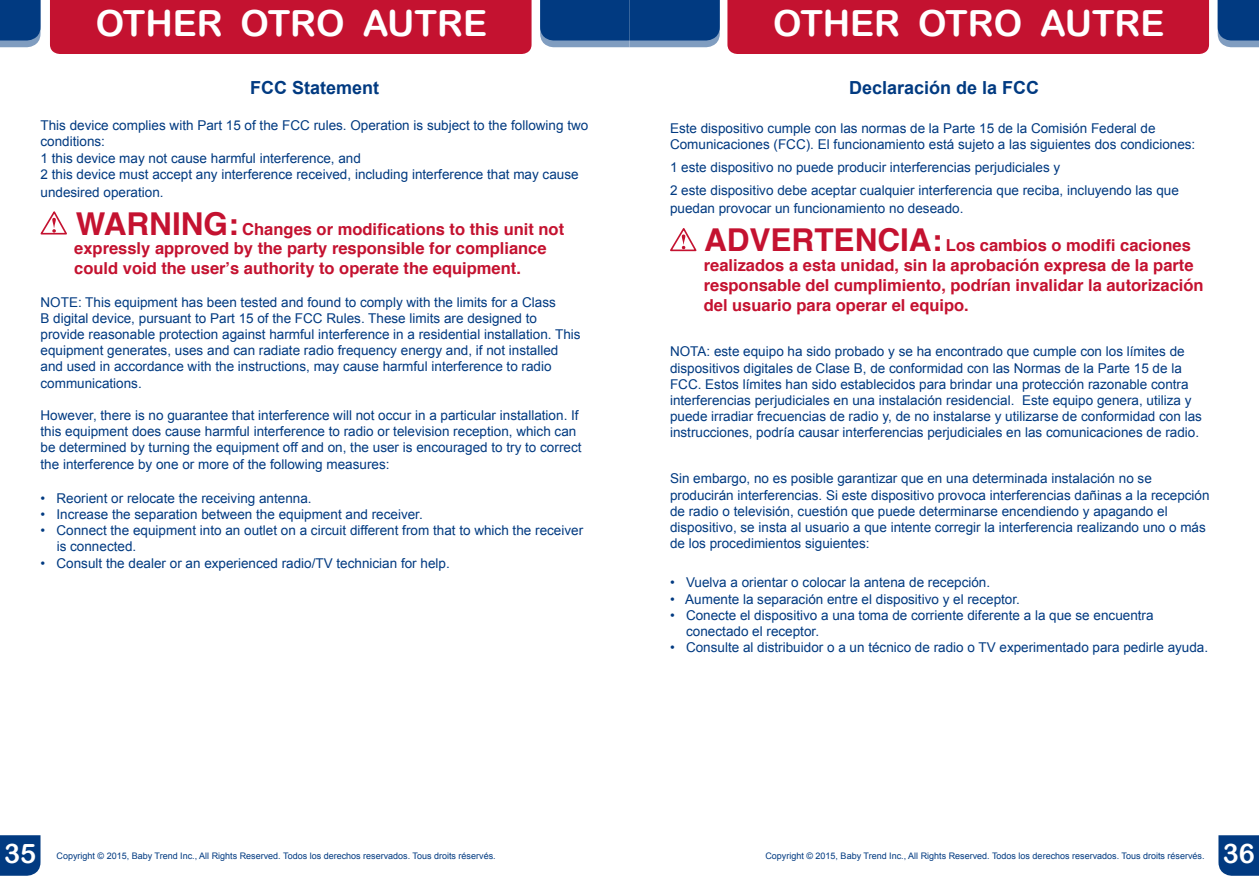
<style>
.page{position:relative;width:1259px;height:893px;background:#fff}
.page>*{position:absolute;margin:0;border:0;box-sizing:border-box;transform-origin:0 0}
.t1{font:36px "Arial Rounded MT Bold";color:#fff}
.t2{font:27px "Arial Rounded MT Bold";color:#fff}
.t3{font:700 18px "Arial";color:#013a81}
.t4{font:700 16.5px/19.8px "Helvetica";color:#c41230}
.t5{font:13.5px/16.2px "Arial";color:#013a81}
.t6{font:9px "Arial";color:#013a81}
.s1{font-size:31.5px}
</style>
<div class="page">
<div style="left:50px;top:0;width:481px;height:54px;background:#c41230"></div>
<svg style="left:0;top:0;width:40px;height:47px;background:#164a8b"></svg>
<div style="left:0;top:835px;width:40px;height:41px;background:#013a81"></div>
<div style="left:727px;top:0;width:482px;height:54px;background:#c41230"></div>
<svg style="left:540px;top:0;width:180px;height:47px;background:#15498a"></svg>
<svg style="left:1217px;top:0;width:42px;height:47px;background:#1a4d8d"></svg>
<svg style="left:1218px;top:835px;width:41px;height:41px;background:#0c4386"></svg>
<div style="left:61px;top:10px;width:461px;height:37px;background:#c41230"></div>
<svg style="left:40px;top:211px;width:27px;height:24px"></svg>
<svg style="left:670px;top:228px;width:27px;height:24px"></svg>
<h1 class="t1" style="left:96px;top:2px;width:393px">OTHER OTRO AUTRE</h1>
<h1 class="t1" style="left:773px;top:2px;width:393px">OTHER OTRO AUTRE</h1>
<h3 class="t3" style="left:250px;top:76px;width:131px">FCC Statement</h3>
<p class="t5" style="left:40px;top:117px;width:549px">This device complies with Part 15 of the FCC rules. Operation is subject to the following two conditions:<br>1 this device may not cause harmful interference, and<br>2 this device must accept any interference received, including interference that may cause</p>
<p class="t5" style="left:40px;top:184px;width:125px">undesired operation.</p>
<p class="t4" style="left:74px;top:219px;width:491px"><span class="s1">WARNING:</span> Changes or modifications to this unit not expressly approved by the party responsible for compliance could void the user’s authority to operate the equipment.</p>
<p class="t5" style="left:40px;top:294px;width:542px">NOTE: This equipment has been tested and found to comply with the limits for a Class<br>B digital device, pursuant to Part 15 of the FCC Rules. These limits are designed to provide reasonable protection against harmful interference in a residential installation. This equipment generates, uses and can radiate radio frequency energy and, if not installed and used in accordance with the instructions, may cause harmful interference to radio communications.</p>
<p class="t5" style="left:40px;top:407px;width:542px">However, there is no guarantee that interference will not occur in a particular installation. If this equipment does cause harmful interference to radio or television reception, which can be determined by turning the equipment off and on, the user is encouraged to try to correct the interference by one or more of the following measures:</p>
<p class="t5" style="left:40px;top:490px;width:273px">• Reorient or relocate the receiving antenna.</p>
<p class="t5" style="left:40px;top:506px;width:384px">• Increase the separation between the equipment and receiver.</p>
<p class="t5" style="left:57px;top:522px;width:528px;text-indent:-16px">• Connect the equipment into an outlet on a circuit different from that to which the receiver is connected.</p>
<p class="t5" style="left:40px;top:555px;width:411px">• Consult the dealer or an experienced radio/TV technician for help.</p>
<h3 class="t3" style="left:849px;top:76px;width:192px">Declaración de la FCC</h3>
<p class="t5" style="left:670px;top:121px;width:527px">Este dispositivo cumple con las normas de la Parte 15 de la Comisión Federal de<br>Comunicaciones (FCC). El funcionamiento está sujeto a las siguientes dos condiciones:</p>
<p class="t5" style="left:670px;top:156px;width:510px;line-height:23px">1 este dispositivo no puede producir interferencias perjudiciales y<br>2 este dispositivo debe aceptar cualquier interferencia que reciba, incluyendo las que</p>
<p class="t5" style="left:670px;top:201px;width:295px">puedan provocar un funcionamiento no deseado.</p>
<p class="t4" style="left:704px;top:236px;width:501px"><span class="s1">ADVERTENCIA:</span> Los cambios o modifi caciones realizados a esta unidad, sin la aprobación expresa de la parte responsable del cumplimiento, podrían invalidar la autorización del usuario para operar el equipo.</p>
<p class="t5" style="left:670px;top:344px;width:533px">NOTA: este equipo ha sido probado y se ha encontrado que cumple con los límites de dispositivos digitales de Clase B, de conformidad con las Normas de la Parte 15 de la FCC. Estos límites han sido establecidos para brindar una protección razonable contra interferencias perjudiciales en una instalación residencial. Este equipo genera, utiliza y puede irradiar frecuencias de radio y, de no instalarse y utilizarse de conformidad con las instrucciones, podría causar interferencias perjudiciales en las comunicaciones de radio.</p>
<p class="t5" style="left:670px;top:471px;width:541px">Sin embargo, no es posible garantizar que en una determinada instalación no se producirán interferencias. Si este dispositivo provoca interferencias dañinas a la recepción de radio o televisión, cuestión que puede determinarse encendiendo y apagando el dispositivo, se insta al usuario a que intente corregir la interferencia realizando uno o más de los procedimientos siguientes:</p>
<p class="t5" style="left:670px;top:575px;width:322px">• Vuelva a orientar o colocar la antena de recepción.</p>
<p class="t5" style="left:670px;top:591px;width:351px">• Aumente la separación entre el dispositivo y el receptor.</p>
<p class="t5" style="left:686px;top:607px;width:469px;text-indent:-16px">• Conecte el dispositivo a una toma de corriente diferente a la que se encuentra conectado el receptor.</p>
<p class="t5" style="left:670px;top:639px;width:540px">• Consulte al distribuidor o a un técnico de radio o TV experimentado para pedirle ayuda.</p>
<h2 class="t2" style="left:4px;top:838px;width:34px">35</h2>
<p class="t6" style="left:57px;top:850px;width:441px">Copyright © 2015, Baby Trend Inc., All Rights Reserved. Todos los derechos reservados. Tous droits réservés.</p>
<p class="t6" style="left:765px;top:850px;width:441px">Copyright © 2015, Baby Trend Inc., All Rights Reserved. Todos los derechos reservados. Tous droits réservés.</p>
<h2 class="t2" style="left:1222px;top:838px;width:34px">36</h2>
</div>
